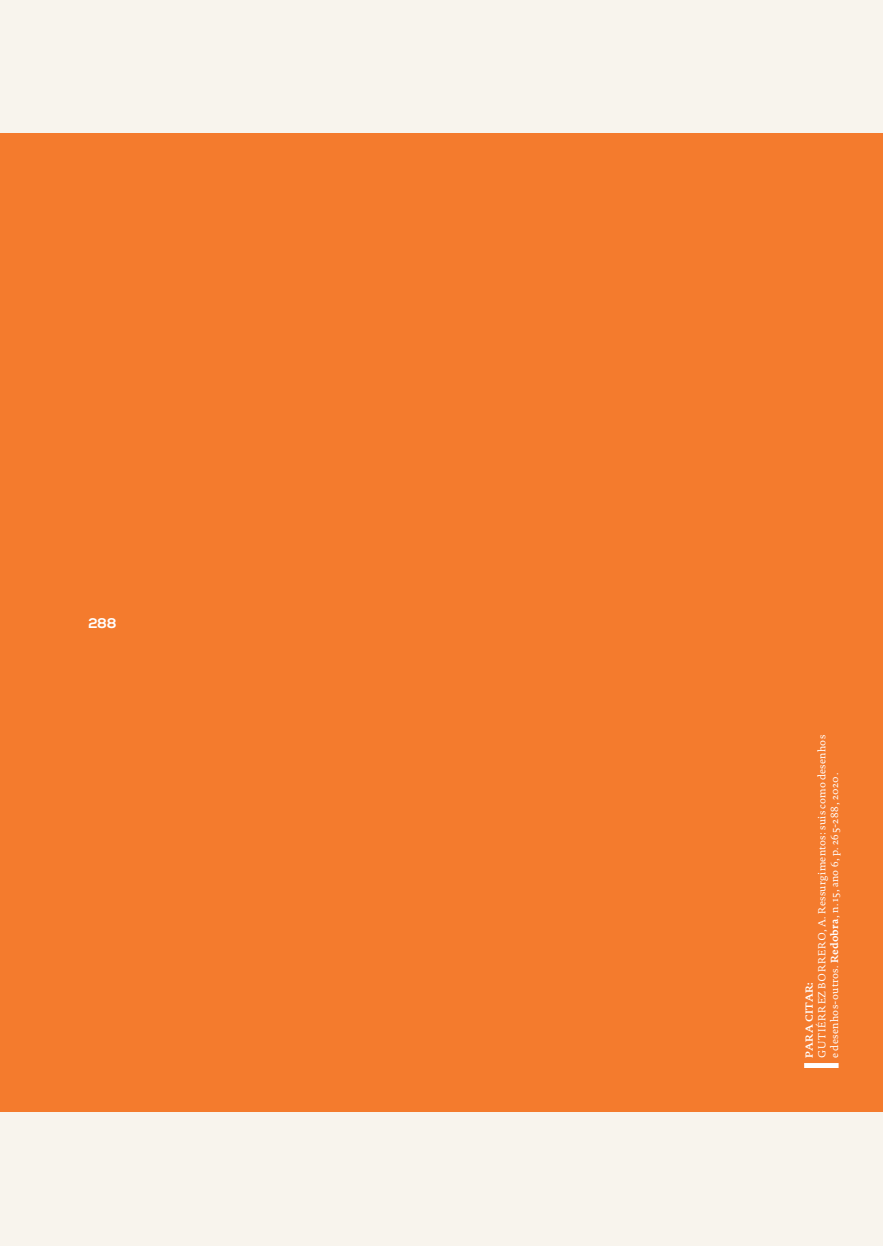
<style>
.page{position:relative;width:883px;height:1246px;background:#fff}
.page>*{position:absolute;margin:0;border:0;box-sizing:border-box;transform-origin:0 0}
.t1{font:700 14px "Nexa";color:#fff}
.t2{font:10.5px/12.6px "DTL Documenta ST";letter-spacing:.035em;color:#fff}
.t3{font:700 10.5px "DTL Documenta ST";letter-spacing:.045em;color:#fff}
.s1{font-weight:700}
</style>
<div class="page">
<div style="left:0;top:1px;width:882px;height:1244px;background:#f8f4ed"></div>
<div style="left:0;top:133px;width:882px;height:979px;background:#f47b2d"></div>
<div style="left:804px;top:1062px;width:35px;height:5px;background:#fff"></div>
<h1 class="t1" style="left:88px;top:615px;width:30px">288</h1>
<p class="t2" style="left:816px;top:1057px;width:324px;rotate:-90deg">GUTIÉRREZ BORRERO, A. Ressurgimentos: suis como desenhos e desenhos-outros. <span class="s1">Redobra</span>, n. 15, ano 6, p. 265-288, 2020.</p>
<p class="t3" style="left:803px;top:1057px;width:77px;rotate:-90deg">PARA CITAR:</p>
</div>
